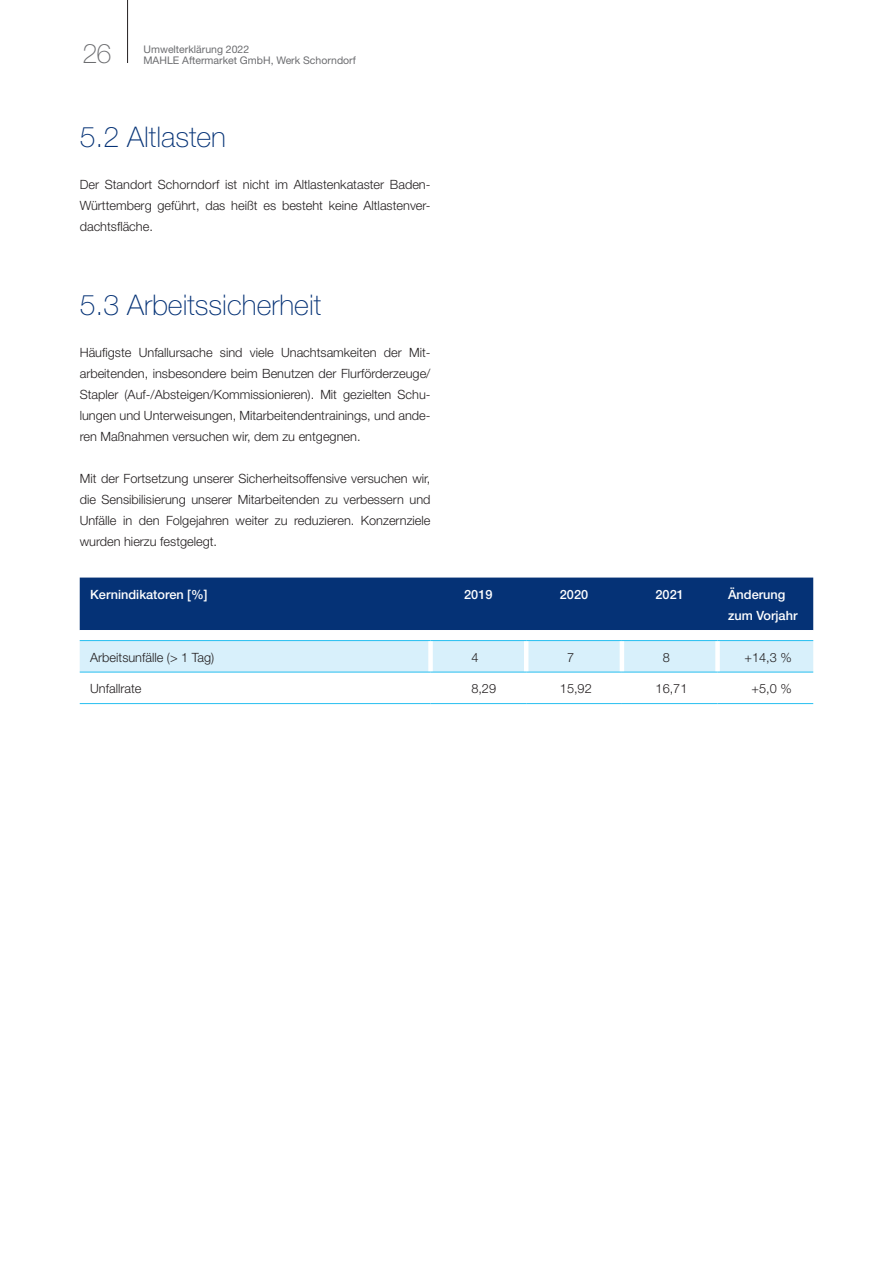
<style>
.page{position:relative;width:893px;height:1263px;background:#fff}
.page>*{position:absolute;margin:0;border:0;box-sizing:border-box;transform-origin:0 0}
.t1{font:100 28.5px "Helvetica Neue LT Pro";color:#053276}
.t2{font:100 27px "Helvetica Neue LT Pro";color:#6c6d70}
.t3{font:300 12.75px/21px "Helvetica Neue LT Pro";color:#231f20;text-align:justify}
.t4{font:500 12.75px/21px "Helvetica Neue LT Pro";color:#fff}
.t5{font:10.5px/11.2px "Helvetica Neue LT Pro";color:#6c6d70}
</style>
<div class="page">
<hr style="left:127px;top:0;width:1px;height:63px;background:#231f20">
<svg style="left:80px;top:578px;width:733px;height:94px;background:#6486b0"></svg>
<div style="left:428px;top:641px;width:5px;height:31px;background:#fff"></div>
<hr style="left:524px;top:641px;width:4px;height:31px;background:#fff">
<hr style="left:620px;top:641px;width:4px;height:31px;background:#fff">
<div style="left:715px;top:641px;width:5px;height:31px;background:#fff"></div>
<hr style="left:80px;top:672px;width:351px;height:1px;background:#26bff0">
<hr style="left:80px;top:703px;width:351px;height:1px;background:#26bff0">
<hr style="left:431px;top:672px;width:95px;height:1px;background:#26bff0">
<hr style="left:526px;top:672px;width:96px;height:1px;background:#26bff0">
<hr style="left:622px;top:672px;width:96px;height:1px;background:#26bff0">
<hr style="left:431px;top:703px;width:95px;height:1px;background:#26bff0">
<hr style="left:526px;top:703px;width:96px;height:1px;background:#26bff0">
<hr style="left:622px;top:703px;width:96px;height:1px;background:#26bff0">
<hr style="left:718px;top:672px;width:95px;height:1px;background:#26bff0">
<hr style="left:718px;top:703px;width:95px;height:1px;background:#26bff0">
<hr style="left:80px;top:640px;width:351px;height:1px;background:#26bff0">
<hr style="left:431px;top:640px;width:95px;height:1px;background:#26bff0">
<hr style="left:526px;top:640px;width:96px;height:1px;background:#26bff0">
<hr style="left:622px;top:640px;width:96px;height:1px;background:#26bff0">
<hr style="left:718px;top:640px;width:95px;height:1px;background:#26bff0">
<h2 class="t2" style="left:82px;top:37px;width:31px">26</h2>
<p class="t5" style="left:144px;top:43px;width:214px">Umwelterklärung 2022<br>MAHLE Aftermarket GmbH, Werk Schorndorf</p>
<h1 class="t1" style="left:80px;top:120px;width:148px">5.2 Altlasten</h1>
<p class="t3" style="left:80px;top:174px;width:352px">Der Standort Schorndorf ist nicht im Altlastenkataster Baden-Württemberg geführt, das heißt es besteht keine Altlastenver&shy;dachtsfläche.</p>
<h1 class="t1" style="left:80px;top:288px;width:243px">5.3 Arbeitssicherheit</h1>
<p class="t3" style="left:80px;top:342px;width:352px">Häufigste Unfallursache sind viele Unachtsamkeiten der Mit&shy;arbeitenden, insbesondere beim Benutzen der Flurförderzeuge/ Stapler (Auf-/Absteigen/Kommissionieren). Mit gezielten Schu&shy;lungen und Unterweisungen, Mitarbeitendentrainings, und ande&shy;ren Maßnahmen versuchen wir, dem zu entgegnen.</p>
<p class="t3" style="left:80px;top:468px;width:352px">Mit der Fortsetzung unserer Sicherheitsoffensive versuchen wir, die Sensibilisierung unserer Mitarbeitenden zu verbessern und Unfälle in den Folgejahren weiter zu reduzieren. Konzernziele wurden hierzu festgelegt.</p>
<p class="t4" style="left:90px;top:583px;width:119px">Kernindikatoren [%]</p>
<p class="t4" style="left:464px;top:583px;width:30px">2019</p>
<p class="t4" style="left:560px;top:583px;width:30px">2020</p>
<p class="t4" style="left:655px;top:583px;width:30px">2021</p>
<p class="t4" style="left:728px;top:583px;width:71px">Änderung zum Vorjahr</p>
<p class="t3" style="left:90px;top:646px;width:126px">Arbeitsunfälle (&gt; 1 Tag)</p>
<p class="t3" style="left:471px;top:646px;width:9px">4</p>
<p class="t3" style="left:567px;top:646px;width:9px">7</p>
<p class="t3" style="left:663px;top:646px;width:9px">8</p>
<p class="t3" style="left:744px;top:646px;width:49px">+14,3 %</p>
<p class="t3" style="left:90px;top:678px;width:53px">Unfallrate</p>
<p class="t3" style="left:471px;top:678px;width:26px">8,29</p>
<p class="t3" style="left:560px;top:678px;width:33px">15,92</p>
<p class="t3" style="left:656px;top:678px;width:33px">16,71</p>
<p class="t3" style="left:751px;top:678px;width:42px">+5,0 %</p>
</div>
